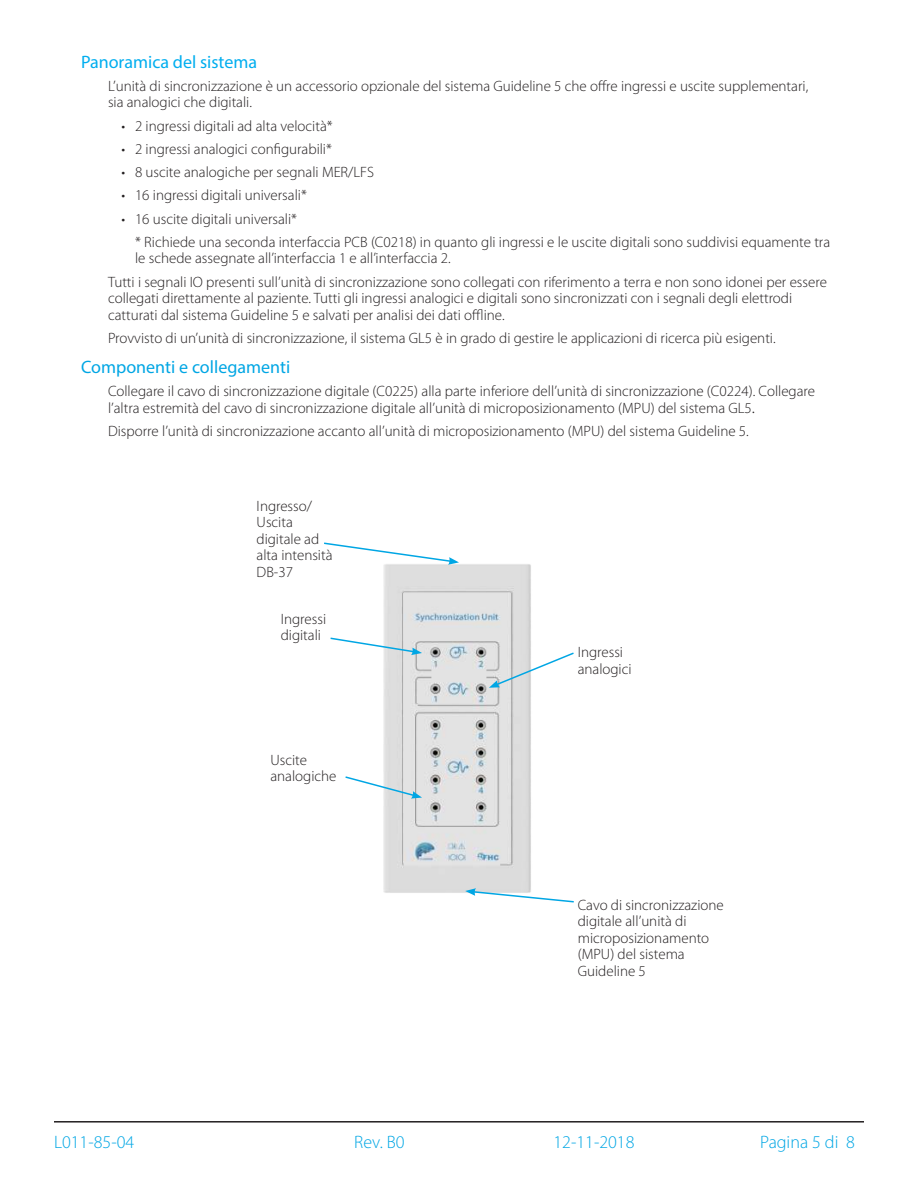
<style>
.page{position:relative;width:918px;height:1188px;background:#fff}
.page>*{position:absolute;margin:0;border:0;box-sizing:border-box;transform-origin:0 0}
.t1{font:300 18px "Myriad Pro";color:#00a6e4}
.t2{font:18px "Myriad Pro";color:#00a6e4}
.t3{font:18px "Myriad Pro";color:#00aeef}
.t4{font:300 15px/16.5px "Myriad Pro";color:#231f20}
.s1{font-size:18px}
</style>
<div class="page">
<hr style="left:54px;top:1121px;width:810px;height:2px;background:#231f20">
<img style="left:383px;top:564px;width:148px;height:329px">
<svg style="left:324px;top:542px;width:135px;height:23px"></svg>
<svg style="left:330px;top:637px;width:92px;height:18px"></svg>
<svg style="left:489px;top:651px;width:85px;height:37px"></svg>
<svg style="left:345px;top:775px;width:77px;height:24px"></svg>
<svg style="left:465px;top:888px;width:109px;height:15px"></svg>
<p class="t3" style="left:81px;top:50px;width:178px">Panoramica del sistema</p>
<p class="t4" style="left:108px;top:78px;width:702px">L’unità di sincronizzazione è un accessorio opzionale del sistema Guideline 5 che offre ingressi e uscite supplementari, sia analogici che digitali.</p>
<p class="t4" style="left:122px;top:118px;width:213px">• 2 ingressi digitali ad alta velocità*</p>
<p class="t4" style="left:122px;top:141px;width:212px">• 2 ingressi analogici configurabili*</p>
<p class="t4" style="left:122px;top:164px;width:254px">• 8 uscite analogiche per segnali MER/LFS</p>
<p class="t4" style="left:122px;top:187px;width:187px">• 16 ingressi digitali universali*</p>
<p class="t4" style="left:135px;top:207px;width:697px;line-height:23.2px;text-indent:-14px">• 16 uscite digitali universali*<br>* Richiede una seconda interfaccia PCB (C0218) in quanto gli ingressi e le uscite digitali sono suddivisi equamente tra</p>
<p class="t4" style="left:108px;top:247px;width:720px;line-height:23.2px;text-indent:27px">le schede assegnate all’interfaccia 1 e all’interfaccia 2.<br>Tutti i segnali IO presenti sull’unità di sincronizzazione sono collegati con riferimento a terra e non sono idonei per essere</p>
<p class="t4" style="left:108px;top:290px;width:686px">collegati direttamente al paziente. Tutti gli ingressi analogici e digitali sono sincronizzati con i segnali degli elettrodi catturati dal sistema Guideline 5 e salvati per analisi dei dati offline.</p>
<p class="t4" style="left:108px;top:330px;width:669px">Provvisto di un’unità di sincronizzazione, il sistema GL5 è in grado di gestire le applicazioni di ricerca più esigenti.</p>
<p class="t2" style="left:81px;top:356px;width:211px">Componenti e collegamenti</p>
<p class="t4" style="left:108px;top:383px;width:709px">Collegare il cavo di sincronizzazione digitale (C0225) alla parte inferiore dell’unità di sincronizzazione (C0224). Collegare l’altra estremità del cavo di sincronizzazione digitale all’unità di microposizionamento (MPU) del sistema GL5<span class="s1">.</span></p>
<p class="t4" style="left:108px;top:423px;width:642px">Disporre l’unità di sincronizzazione accanto all’unità di microposizionamento (MPU) del sistema Guideline 5.</p>
<p class="t4" style="left:257px;top:498px;width:77px">Ingresso/<br>Uscita digitale ad alta intensità<br>DB-37</p>
<p class="t4" style="left:281px;top:611px;width:47px">Ingressi digitali</p>
<p class="t4" style="left:270px;top:752px;width:67px">Uscite analogiche</p>
<p class="t4" style="left:578px;top:644px;width:55px">Ingressi analogici</p>
<p class="t4" style="left:578px;top:897px;width:147px">Cavo di sincronizzazione digitale all’unità di microposizionamento (MPU) del sistema<br>Guideline 5</p>
<p class="t1" style="left:54px;top:1132px;width:82px">L011-85-04</p>
<p class="t1" style="left:354px;top:1132px;width:52px">Rev. B0</p>
<p class="t1" style="left:554px;top:1132px;width:82px">12-11-2018</p>
<p class="t1" style="left:760px;top:1132px;width:96px">Pagina 5 di 8</p>
</div>
